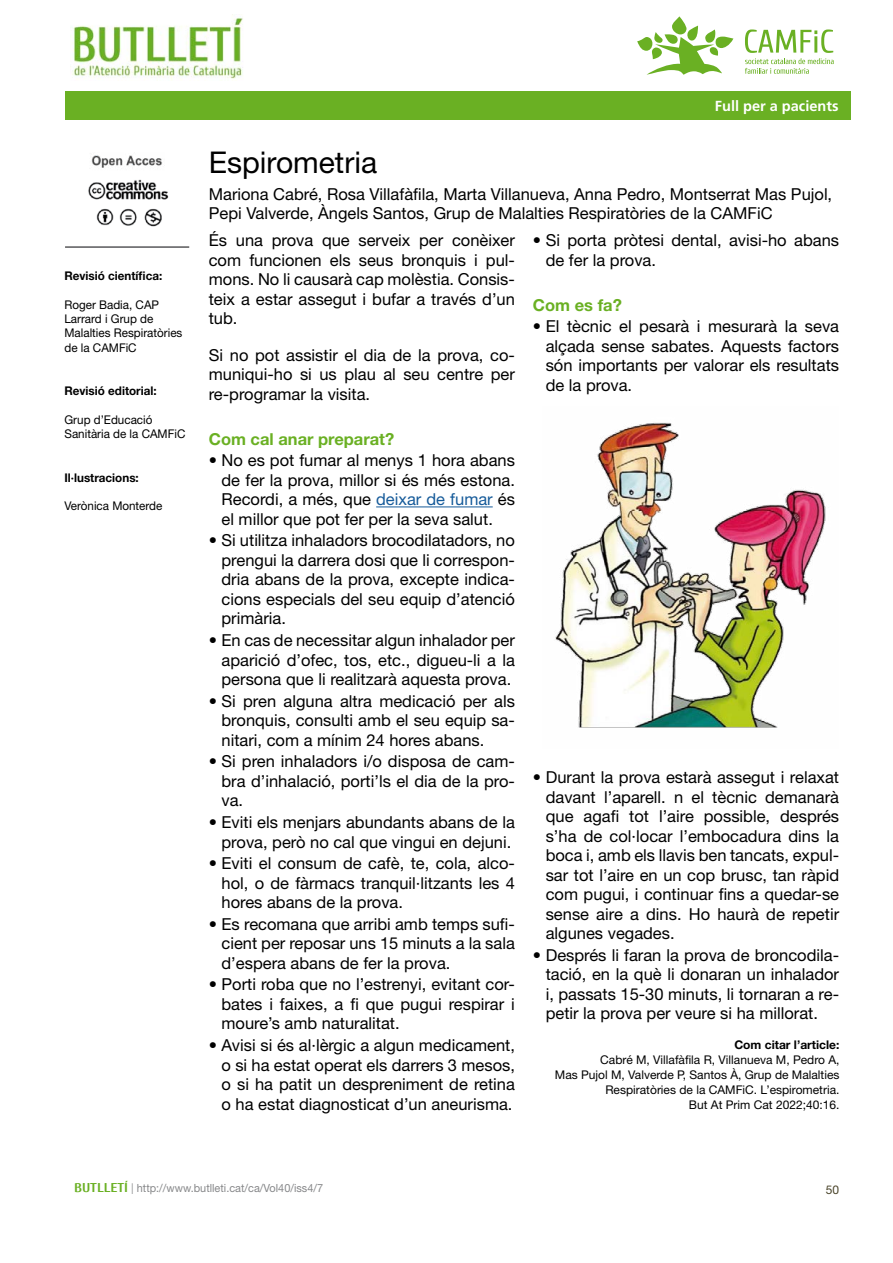
<style>
.page{position:relative;width:893px;height:1263px;background:#fff}
.page>*{position:absolute;margin:0;border:0;box-sizing:border-box;transform-origin:0 0}
.t1{font:30px "Helvetica Neue LT Std";color:#000}
.t2{font:16.5px/19.5px "Helvetica Neue LT Std";color:#000;text-align:justify}
.t3{font:700 16.5px "Helvetica Neue LT Std";color:#6ab023}
.t4{font:700 14.55px "Frutiger LT Std";color:#fff}
.t5{font:12px/14.4px "Helvetica Neue LT Std";color:#000}
.t6{font:700 12px "Helvetica Neue LT Std";color:#000}
.t7{font:12px "Helvetica Neue LT Std";color:#4a442a}
.t8{font:11.25px "Helvetica Neue LT Std";color:#87888a}
.s1{color:#165b9a}
.s2{font-family:"Cuprum";font-weight:700;font-size:12.75px;color:#6ab023}
.s3{font-weight:100;font-size:15px}
</style>
<div class="page">
<svg style="left:637px;top:16px;width:96px;height:59px"></svg>
<svg style="left:745px;top:29px;width:89px;height:45px"></svg>
<div style="left:65px;top:91px;width:786px;height:28px;background:#6ab023"></div>
<img style="left:70px;top:14px;width:173px;height:66px">
<img style="left:88px;top:179px;width:81px;height:48px">
<hr style="left:65px;top:246px;width:124px;height:2px;background:#58585a">
<img style="left:91px;top:155px;width:71px;height:13px">
<hr style="left:376px;top:506px;width:117px;height:1px;background:#165b9a">
<img style="left:555px;top:422px;width:271px;height:306px">
<p class="t6" style="left:64px;top:268px;width:99px">Revisió científica:</p>
<p class="t5" style="left:64px;top:297px;width:119px">Roger Badia, CAP<br>Larrard i Grup de<br>Malalties Respiratòries de la CAMFiC</p>
<p class="t6" style="left:64px;top:383px;width:94px">Revisió editorial:</p>
<p class="t5" style="left:64px;top:412px;width:122px">Grup d’Educació<br>Sanitària de la CAMFiC</p>
<p class="t6" style="left:64px;top:470px;width:76px">Il·lustracions:</p>
<p class="t5" style="left:64px;top:499px;width:99px">Verònica Monterde</p>
<p class="t4" style="left:715px;top:97px;width:125px">Full per a pacients</p>
<h1 class="t1" style="left:209px;top:145px;width:170px">Espirometria</h1>
<p class="t2" style="left:209px;top:184px;width:625px">Mariona Cabré, Rosa Villafàfila, Marta Villanueva, Anna Pedro, Montserrat Mas Pujol,<br>Pepi Valverde, Àngels Santos, Grup de Malalties Respiratòries de la CAMFiC</p>
<p class="t2" style="left:209px;top:230px;width:308px">És una prova que serveix per conèixer com funcionen els seus bronquis i pul&shy;mons. No li causarà cap molèstia. Consis&shy;teix a estar assegut i bufar a través d’un tub.</p>
<p class="t2" style="left:209px;top:345px;width:308px">Si no pot assistir el dia de la prova, co&shy;muniqui-ho si us plau al seu centre per re-programar la visita.</p>
<p class="t3" style="left:209px;top:429px;width:187px">Com cal anar preparat?</p>
<p class="t2" style="left:222px;top:450px;width:295px;text-indent:-13px">• No es pot fumar al menys 1 hora abans de fer la prova, millor si és més estona.<br>Recordi, a més, que <span class="s1">deixar de fumar</span> és el millor que pot fer per la seva salut.</p>
<p class="t2" style="left:222px;top:531px;width:295px;text-indent:-13px">• Si utilitza inhaladors brocodilatadors, no prengui la darrera dosi que li correspon&shy;dria abans de la prova, excepte indica&shy;cions especials del seu equip d’atenció primària.</p>
<p class="t2" style="left:222px;top:630px;width:295px;text-indent:-13px">• En cas de necessitar algun inhalador per aparició d’ofec, tos, etc., digueu-li a la persona que li realitzarà aquesta prova.</p>
<p class="t2" style="left:222px;top:691px;width:295px;text-indent:-13px">• Si pren alguna altra medicació per als bronquis, consulti amb el seu equip sa&shy;nitari, com a mínim 24 hores abans.</p>
<p class="t2" style="left:222px;top:751px;width:295px;text-indent:-13px">• Si pren inhaladors i/o disposa de cam&shy;bra d’inhalació, porti’ls el dia de la pro&shy;va.</p>
<p class="t2" style="left:209px;top:812px;width:308px;text-align:center">• Eviti els menjars abundants abans de la prova, però no cal que vingui en dejuni.</p>
<p class="t2" style="left:222px;top:853px;width:295px;text-indent:-13px">• Eviti el consum de cafè, te, cola, alco&shy;hol, o de fàrmacs tranquil·litzants les 4 hores abans de la prova.</p>
<p class="t2" style="left:222px;top:914px;width:295px;text-indent:-13px">• Es recomana que arribi amb temps sufi&shy;cient per reposar uns 15 minuts a la sala d’espera abans de fer la prova.</p>
<p class="t2" style="left:222px;top:975px;width:295px;text-indent:-13px">• Porti roba que no l’estrenyi, evitant cor&shy;bates i faixes, a fi que pugui respirar i moure’s amb naturalitat.</p>
<p class="t2" style="left:222px;top:1035px;width:295px;text-indent:-13px">• Avisi si és al·lèrgic a algun medicament, o si ha estat operat els darrers 3 mesos, o si ha patit un despreniment de retina o ha estat diagnosticat d’un aneurisma.</p>
<p class="t2" style="left:546px;top:230px;width:295px;text-indent:-13px">• Si porta pròtesi dental, avisi-ho abans de fer la prova.</p>
<p class="t3" style="left:533px;top:295px;width:90px">Com es fa?</p>
<p class="t2" style="left:546px;top:317px;width:295px;text-indent:-13px">• El tècnic el pesarà i mesurarà la seva alçada sense sabates. Aquests factors són importants per valorar els resultats de la prova.</p>
<p class="t2" style="left:546px;top:767px;width:295px;text-indent:-13px">• Durant la prova estarà assegut i relaxat davant l’aparell. n el tècnic demanarà que agafi tot l’aire possible, després s’ha de col·locar l’embocadura dins la boca i, amb els llavis ben tancats, expul&shy;sar tot l’aire en un cop brusc, tan ràpid com pugui, i continuar fins a quedar-se sense aire a dins. Ho haurà de repetir algunes vegades.</p>
<p class="t2" style="left:546px;top:945px;width:295px;text-indent:-13px">• Després li faran la prova de broncodila&shy;tació, en la què li donaran un inhalador i, passats 15-30 minuts, li tornaran a re&shy;petir la prova per veure si ha millorat.</p>
<p class="t6" style="left:734px;top:1038px;width:107px">Com citar l’article:</p>
<p class="t5" style="left:555px;top:1052px;width:286px;line-height:15px;text-align:right">Cabré M, Villafàfila R, Villanueva M, Pedro A,<br>Mas Pujol M, Valverde P, Santos À, Grup de Malalties Respiratòries de la CAMFiC. L’espirometria.<br>But At Prim Cat 2022;40:16.</p>
<p class="t8" style="left:74px;top:1181px;width:251px"><span class="s2">BUTLLETÍ</span> <span class="s3">I</span> http://www.butlleti.cat/ca/Vol40/iss4/7</p>
<p class="t7" style="left:826px;top:1182px;width:15px">50</p>
</div>
